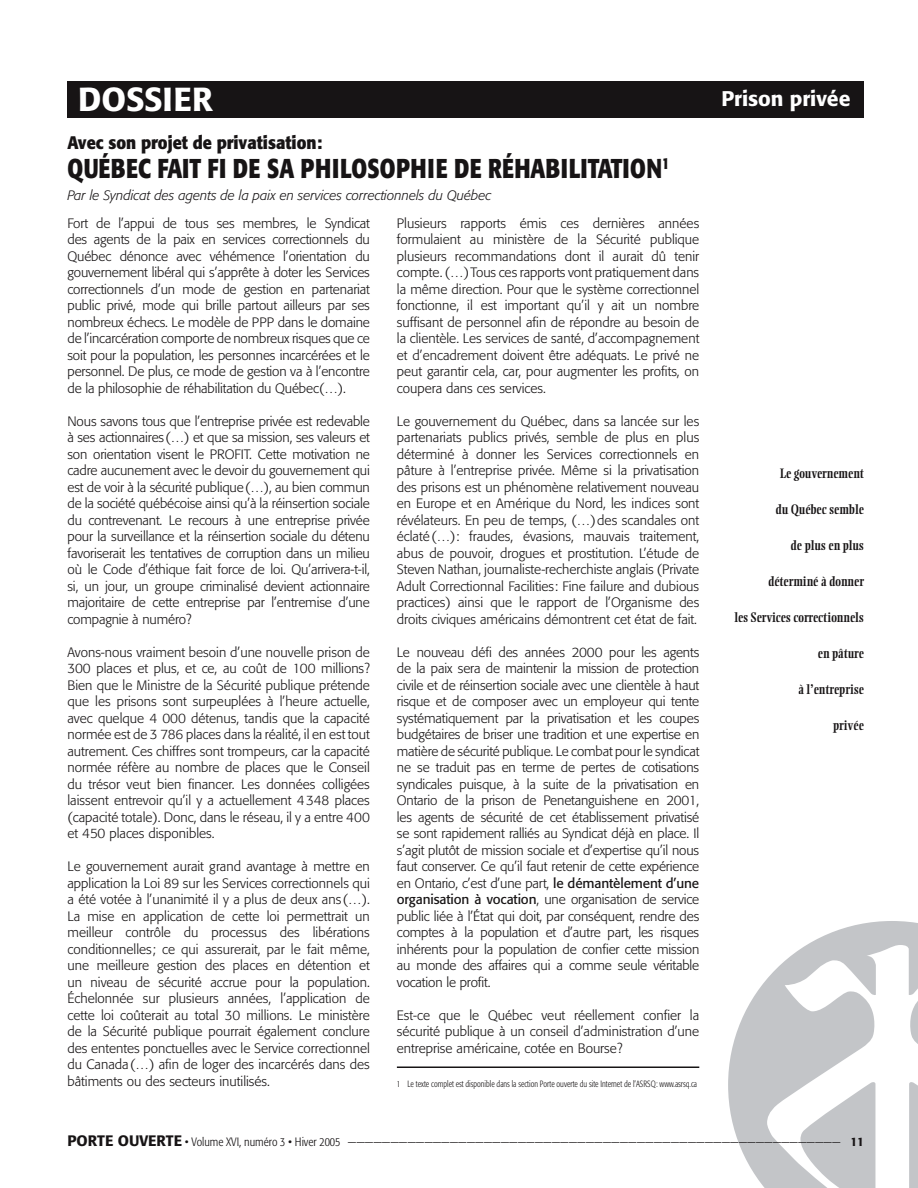
<style>
.page{position:relative;width:918px;height:1188px;background:#fff}
.page>*{position:absolute;margin:0;border:0;box-sizing:border-box;transform-origin:0 0}
.t1{font:500 33px "Formata";color:#fff}
.t2{font:700 27px "Formata";color:#171415;scale:.8 1}
.t3{font:500 21px "Formata";color:#fff}
.t4{font:700 18px "Formata";color:#171415;scale:.9 1}
.t5{font:300 13.5px/16.5px "Formata";color:#171415;text-align:justify}
.t6{font:700 13.5px "Ellington";color:#171415;scale:.85 1}
.t7{font:italic 300 13.5px "Formata";color:#171415}
.t8{font:300 12px "Formata";color:#171415}
.t9{font:300 condensed 9px "Formata";color:#171415;scale:.9 1}
.s1{font-weight:400}
.s2{font-weight:500;font-size:15px}
.s3{font-stretch:condensed}
.s4{font-weight:500}
</style>
<div class="page">
<svg style="left:728px;top:921px;width:190px;height:267px;fill:#c3c5c8"></svg>
<div style="left:68px;top:81px;width:796px;height:36px;background:#171415"></div>
<hr style="left:397px;top:1066px;width:302px;height:2px;background:#171415">
<h1 class="t1" style="left:78px;top:79px;width:136px">DOSSIER</h1>
<h3 class="t3" style="left:721px;top:86px;width:131px">Prison privée</h3>
<h3 class="t4" style="left:68px;top:132px;width:285px">Avec son projet de privatisation :</h3>
<h2 class="t2" style="left:68px;top:151px;width:754px">QUÉBEC FAIT FI DE SA PHILOSOPHIE DE RÉHABILITATION<sup>1</sup></h2>
<p class="t7" style="left:68px;top:188px;width:426px">Par le Syndicat des agents de la paix en services correctionnels du Québec</p>
<p class="t5" style="left:68px;top:215px;width:304px">Fort de l’appui de tous ses membres, le Syndicat des agents de la paix en services correctionnels du Québec dénonce avec véhémence l’orientation du gouvernement libéral qui s’apprête à doter les Services correctionnels d’un mode de gestion en partenariat public privé, mode qui brille partout ailleurs par ses nombreux échecs. Le modèle de PPP dans le domaine de l’incarcération comporte de nombreux risques que ce soit pour la population, les personnes incarcérées et le personnel. De plus, ce mode de gestion va à l’encontre de la philosophie de réhabilitation du Québec (…).</p>
<p class="t5" style="left:68px;top:413px;width:304px">Nous savons tous que l’entreprise privée est redevable à ses actionnaires (…) et que sa mission, ses valeurs et son orientation visent le PROFIT. Cette motivation ne cadre aucunement avec le devoir du gouvernement qui est de voir à la sécurité publique (…), au bien commun de la société québécoise ainsi qu’à la réinsertion sociale du contrevenant. Le recours à une entreprise privée pour la surveillance et la réinsertion sociale du détenu favoriserait les tentatives de corruption dans un milieu où le Code d’éthique fait force de loi. Qu’arrivera-t-il, si, un jour, un groupe criminalisé devient actionnaire majoritaire de cette entreprise par l’entremise d’une compagnie à numéro ?</p>
<p class="t5" style="left:68px;top:644px;width:304px">Avons-nous vraiment besoin d’une nouvelle prison de 300 places et plus, et ce, au coût de 100 millions ?<br>Bien que le Ministre de la Sécurité publique prétende que les prisons sont surpeuplées à l’heure actuelle, avec quelque 4 000 détenus, tandis que la capacité normée est de 3 786 places dans la réalité, il en est tout autrement. Ces chiffres sont trompeurs, car la capacité normée réfère au nombre de places que le Conseil du trésor veut bien financer. Les données colligées laissent entrevoir qu’il y a actuellement 4 348 places (capacité totale). Donc, dans le réseau, il y a entre 400 et 450 places disponibles.</p>
<p class="t5" style="left:68px;top:858px;width:304px">Le gouvernement aurait grand avantage à mettre en application la Loi 89 sur les Services correctionnels qui a été votée à l’unanimité il y a plus de deux ans (…).<br>La mise en application de cette loi permettrait un meilleur contrôle du processus des libérations conditionnelles ; ce qui assurerait, par le fait même, une meilleure gestion des places en détention et un niveau de sécurité accrue pour la population.<br>Échelonnée sur plusieurs années, l’application de cette loi coûterait au total 30 millions. Le ministère de la Sécurité publique pourrait également conclure des ententes ponctuelles avec le Service correctionnel du Canada (…) afin de loger des incarcérés dans des bâtiments ou des secteurs inutilisés.</p>
<p class="t5" style="left:397px;top:215px;width:304px">Plusieurs rapports émis ces dernières années formulaient au ministère de la Sécurité publique plusieurs recommandations dont il aurait dû tenir compte. (…) Tous ces rapports vont pratiquement dans la même direction. Pour que le système correctionnel fonctionne, il est important qu’il y ait un nombre suffisant de personnel afin de répondre au besoin de la clientèle. Les services de santé, d’accompagnement et d’encadrement doivent être adéquats. Le privé ne peut garantir cela, car, pour augmenter les profits, on coupera dans ces services.</p>
<p class="t5" style="left:397px;top:413px;width:304px">Le gouvernement du Québec, dans sa lancée sur les partenariats publics privés, semble de plus en plus déterminé à donner les Services correctionnels en pâture à l’entreprise privée. Même si la privatisation des prisons est un phénomène relativement nouveau en Europe et en Amérique du Nord, les indices sont révélateurs. En peu de temps, (…) des scandales ont éclaté (…) : fraudes, évasions, mauvais traitement, abus de pouvoir, drogues et prostitution. L’étude de Steven Nathan, journaliste-recherchiste anglais (Private Adult Correctionnal Facilities : Fine failure and dubious practices) ainsi que le rapport de l’Organisme des droits civiques américains démontrent cet état de fait.</p>
<p class="t5" style="left:397px;top:644px;width:304px">Le nouveau défi des années 2000 pour les agents de la paix sera de maintenir la mission de protection civile et de réinsertion sociale avec une clientèle à haut risque et de composer avec un employeur qui tente systématiquement par la privatisation et les coupes budgétaires de briser une tradition et une expertise en matière de sécurité publique. Le combat pour le syndicat ne se traduit pas en terme de pertes de cotisations syndicales puisque, à la suite de la privatisation en Ontario de la prison de Penetanguishene en 2001, les agents de sécurité de cet établissement privatisé se sont rapidement ralliés au Syndicat déjà en place. Il s’agit plutôt de mission sociale et d’expertise qu’il nous faut conserver. Ce qu’il faut retenir de cette expérience en Ontario, c’est d’une part, <span class="s1">le démantèlement d’une organisation à vocation</span>, une organisation de service public liée à l’État qui doit, par conséquent, rendre des comptes à la population et d’autre part, les risques inhérents pour la population de confier cette mission au monde des affaires qui a comme seule véritable vocation le profit.</p>
<p class="t5" style="left:397px;top:1007px;width:304px">Est-ce que le Québec veut réellement confier la sécurité publique à un conseil d’administration d’une entreprise américaine, cotée en Bourse ?</p>
<p class="t9" style="left:397px;top:1079px;width:335px">1 Le texte complet est disponible dans la section Porte ouverte du site Internet de l’ASRSQ : www.asrsq.ca</p>
<p class="t6" style="left:780px;top:465px;width:100px">Le gouvernement</p>
<p class="t6" style="left:775px;top:501px;width:106px">du Québec semble</p>
<p class="t6" style="left:791px;top:537px;width:88px">de plus en plus</p>
<p class="t6" style="left:768px;top:573px;width:114px">déterminé à donner</p>
<p class="t6" style="left:734px;top:609px;width:154px">les Services correctionnels</p>
<p class="t6" style="left:818px;top:645px;width:56px">en pâture</p>
<p class="t6" style="left:798px;top:681px;width:79px">à l’entreprise</p>
<p class="t6" style="left:833px;top:717px;width:38px">privée</p>
<p class="t8" style="left:68px;top:1135px;width:798px"><span class="s2">PORTE OUVERTE</span> <span class="s3">• Volume XVI, numéro 3 • Hiver 2005</span> —————————————————————————————————————————————————————————— <span class="s4">11</span></p>
</div>
